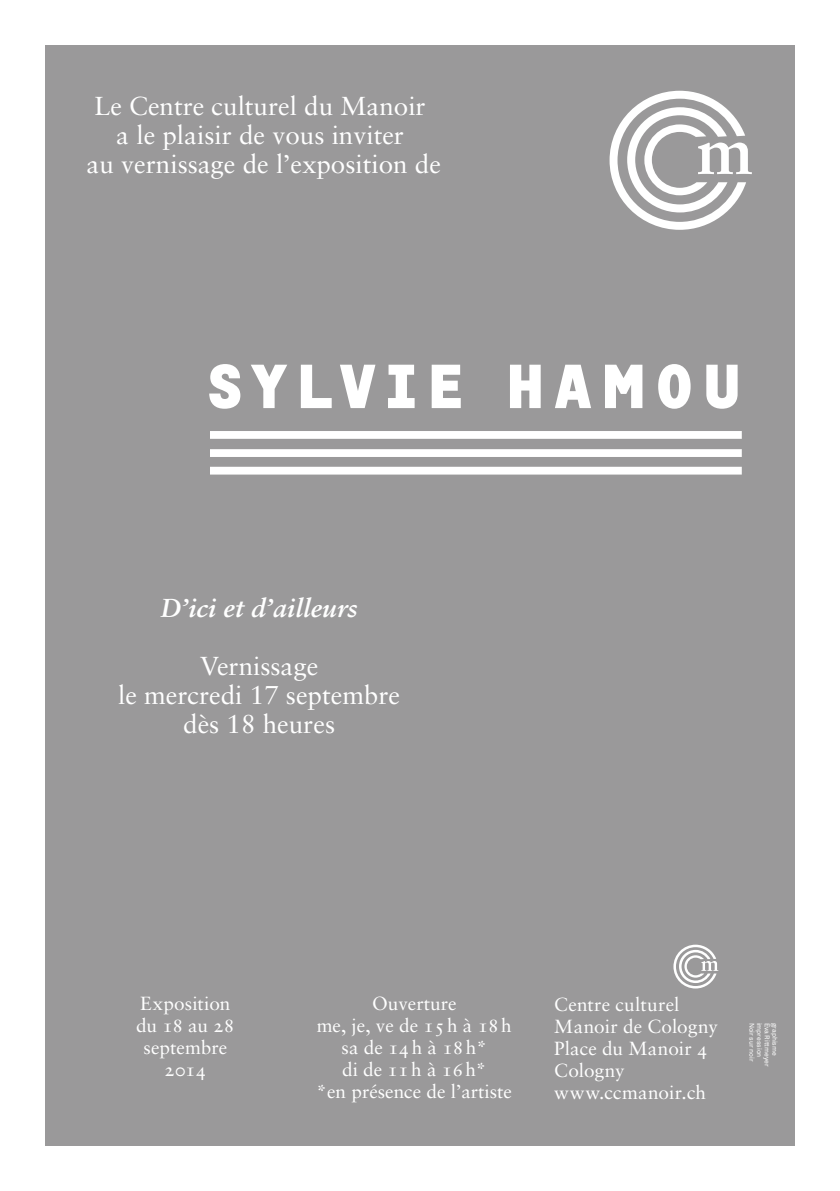
<style>
.page{position:relative;width:840px;height:1191px;background:#fff}
.page>*{position:absolute;margin:0;border:0;box-sizing:border-box;transform-origin:0 0}
.t1{font:700 65px "OCRF";letter-spacing:.09em;color:#fff}
.t2{font:26px/29px "Sabon";color:#fff;text-align:center}
.t3{font:italic 700 26px "Sabon";color:#fff}
.t4{font:19px/22px "Sabon Roman Os F";color:#fff;text-align:center}
.t5{font:6.8px "Akkurat";color:#fff}
</style>
<div class="page">
<div style="left:45px;top:45px;width:749px;height:1100px;background:#9a999a"></div>
<svg style="left:609px;top:91px;width:142px;height:139px"></svg>
<svg style="left:673px;top:944px;width:45px;height:44px"></svg>
<div style="left:210px;top:431px;width:531px;height:8px;background:#fff"></div>
<div style="left:210px;top:449px;width:531px;height:8px;background:#fff"></div>
<div style="left:210px;top:467px;width:531px;height:7px;background:#fff"></div>
<h2 class="t2" style="left:86px;top:91px;width:355px">Le Centre culturel du Manoir<br>a le plaisir de vous inviter<br>au vernissage de l’exposition de</h2>
<h1 class="t1" style="left:204px;top:344px;width:540px">SYLVIE HAMOU</h1>
<h2 class="t3" style="left:161px;top:592px;width:198px">D’ici et d’ailleurs</h2>
<h2 class="t2" style="left:118px;top:651px;width:283px">Vernissage<br>le mercredi 17 septembre dès 18 heures</h2>
<p class="t4" style="left:136px;top:992px;width:100px">Exposition du 18 au 28 septembre<br>2014</p>
<p class="t4" style="left:316px;top:992px;width:197px">Ouverture<br>me, je, ve de 15h à 18h sa de 14h à 18h*<br>di de 11h à 16h*<br>*en présence de l’artiste</p>
<p class="t4" style="left:554px;top:992px;width:165px;text-align:left">Centre culturel<br>Manoir de Cologny<br>Place du Manoir 4<br>Cologny www.ccmanoir.ch</p>
<p class="t5" style="left:755px;top:1022px;width:40px;rotate:90deg">Noir sur noir</p>
<p class="t5" style="left:763px;top:1022px;width:36px;rotate:90deg">impression</p>
<p class="t5" style="left:770px;top:1022px;width:45px;rotate:90deg">Eva Rittmeyer</p>
<p class="t5" style="left:778px;top:1022px;width:35px;rotate:90deg">graphisme</p>
</div>
